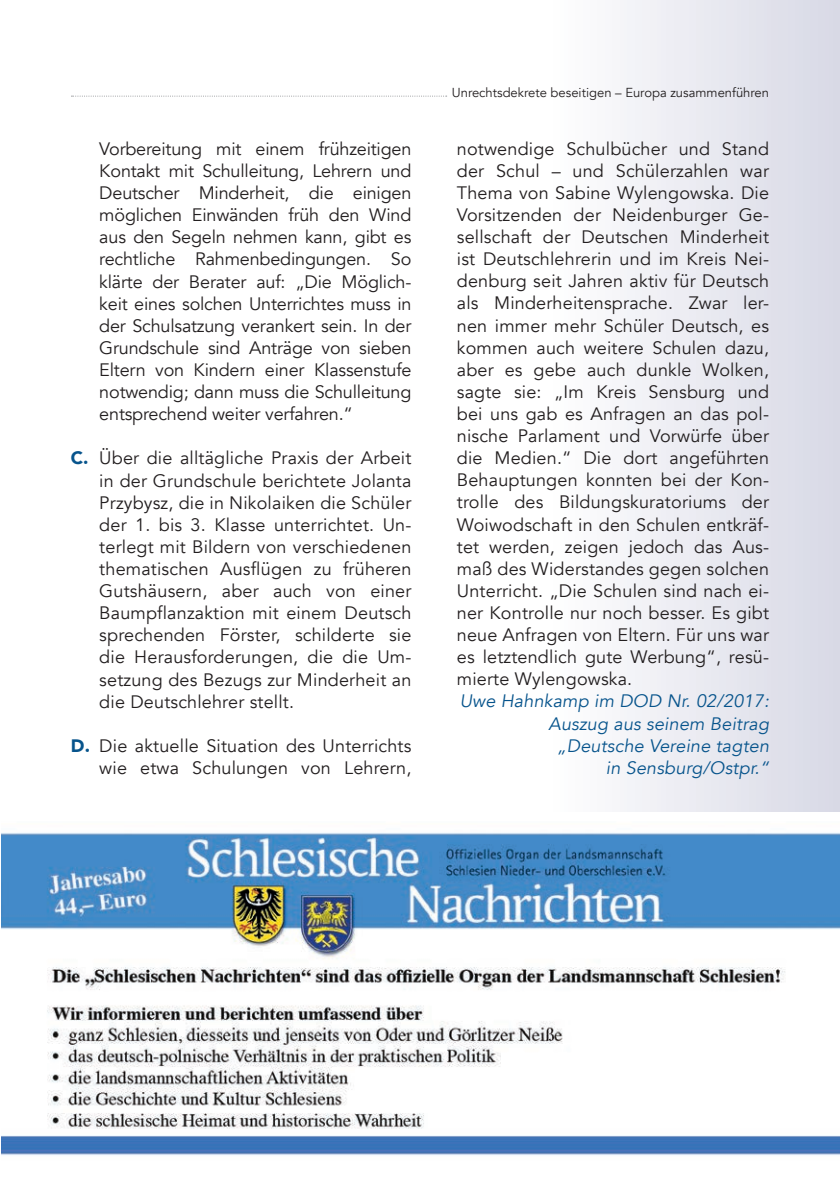
<style>
.page{position:relative;width:840px;height:1191px;background:#fff}
.page>*{position:absolute;margin:0;border:0;box-sizing:border-box;transform-origin:0 0}
.t1{font:18px/22.2px "Avenir";letter-spacing:.01em;color:#231f20;text-align:justify}
.t2{font:italic 18px/22.2px "Avenir";letter-spacing:.01em;color:#07548c;text-align:right}
.t3{font:13px "Avenir";color:#231f20}
.s1{font-weight:900;color:#07548c}
</style>
<div class="page">
<div style="left:376px;top:0;width:463px;height:1191px;background:linear-gradient(to right,#fff,#dddee9)"></div>
<svg style="left:71px;top:96px;width:375px;height:1px"></svg>
<div style="left:0;top:812px;width:839px;height:379px;background:#fff"></div>
<img style="left:1px;top:832px;width:838px;height:323px">
<p class="t1" style="left:99px;top:138px;width:313px">Vorbereitung mit einem frühzeitigen Kontakt mit Schulleitung, Lehrern und Deutscher Minderheit, die einigen möglichen Einwänden früh den Wind aus den Segeln nehmen kann, gibt es rechtliche Rahmenbedingungen. So klärte der Berater auf: „Die Möglich&shy;keit eines solchen Unterrichtes muss in der Schulsatzung verankert sein. In der Grundschule sind Anträge von sieben Eltern von Kindern einer Klassenstufe notwendig; dann muss die Schulleitung entsprechend weiter verfahren.“</p>
<p class="t1" style="left:99px;top:447px;width:313px;text-indent:-28px"><span class="s1">C.</span> Über die alltägliche Praxis der Arbeit in der Grundschule berichtete Jolanta Przybysz, die in Nikolaiken die Schüler der 1. bis 3. Klasse unterrichtet. Un&shy;terlegt mit Bildern von verschiedenen thematischen Ausflügen zu früheren Gutshäusern, aber auch von einer Baumpflanzaktion mit einem Deutsch sprechenden Förster, schilderte sie die Herausforderungen, die die Um&shy;setzung des Bezugs zur Minderheit an die Deutschlehrer stellt.</p>
<p class="t1" style="left:71px;top:735px;width:342px;text-align:right"><span class="s1">D.</span> Die aktuelle Situation des Unterrichts wie etwa Schulungen von Lehrern,</p>
<p class="t3" style="left:451px;top:84px;width:318px">Unrechtsdekrete beseitigen – Europa zusammenführen</p>
<p class="t1" style="left:456px;top:138px;width:313px">notwendige Schulbücher und Stand der Schul – und Schülerzahlen war Thema von Sabine Wylengowska. Die Vorsitzenden der Neidenburger Ge&shy;sellschaft der Deutschen Minderheit ist Deutschlehrerin und im Kreis Nei&shy;denburg seit Jahren aktiv für Deutsch als Minderheitensprache. Zwar ler&shy;nen immer mehr Schüler Deutsch, es kommen auch weitere Schulen dazu, aber es gebe auch dunkle Wolken, sagte sie: „Im Kreis Sensburg und bei uns gab es Anfragen an das pol&shy;nische Parlament und Vorwürfe über die Medien.“ Die dort angeführten Behauptungen konnten bei der Kon&shy;trolle des Bildungskuratoriums der Woiwodschaft in den Schulen entkräf&shy;tet werden, zeigen jedoch das Aus&shy;maß des Widerstandes gegen solchen Unterricht. „Die Schulen sind nach ei&shy;ner Kontrolle nur noch besser. Es gibt neue Anfragen von Eltern. Für uns war es letztendlich gute Werbung“, resü&shy;mierte Wylengowska.</p>
<p class="t2" style="left:459px;top:690px;width:311px">Uwe Hahnkamp im DOD Nr. 02/2017:<br>Auszug aus seinem Beitrag „Deutsche Vereine tagten<br>in Sensburg/Ostpr.“</p>
</div>
